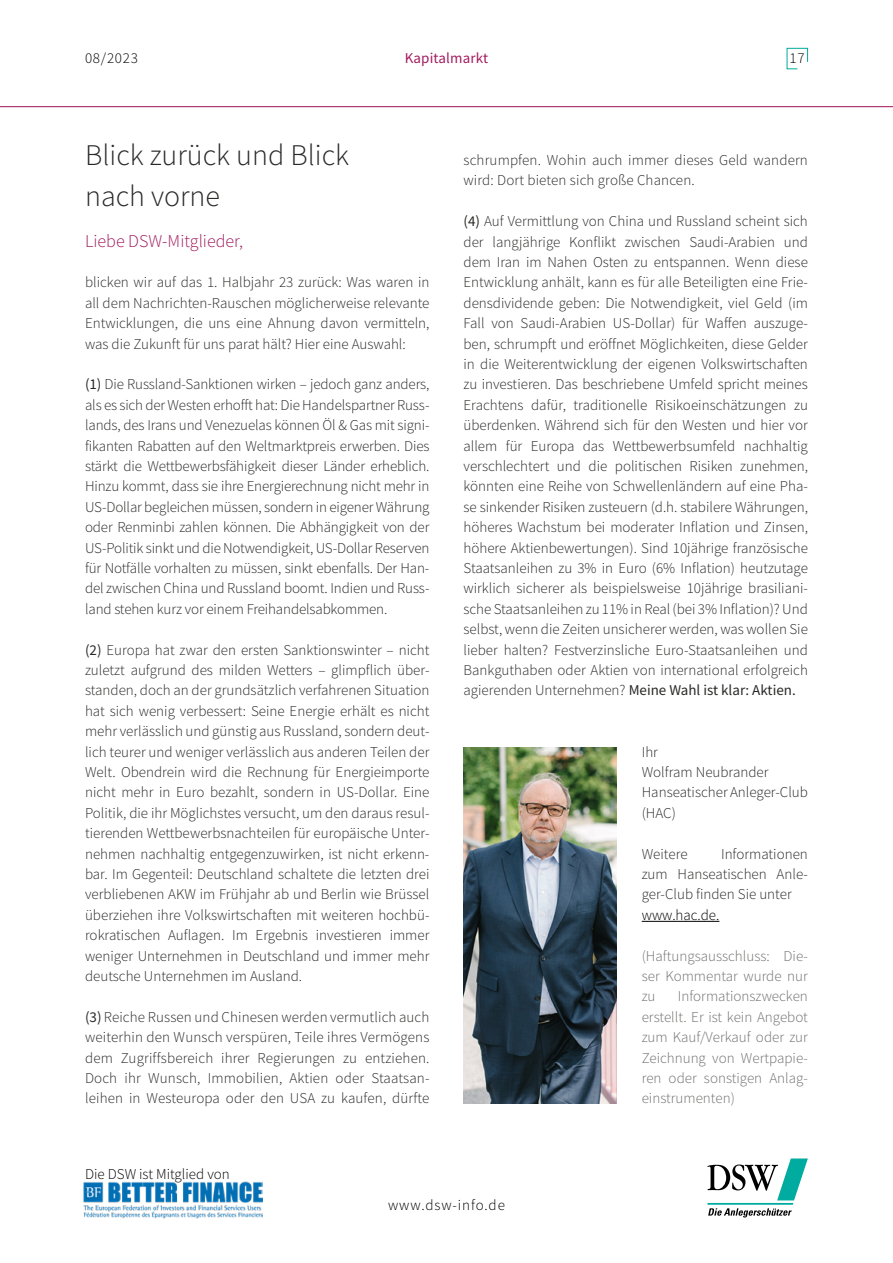
<style>
.page{position:relative;width:893px;height:1263px;background:#fff}
.page>*{position:absolute;margin:0;border:0;box-sizing:border-box;transform-origin:0 0}
.t1{font:300 30px/40.8px "Source Sans Pro";color:#282827}
.t2{font:300 18px "Source Sans Pro";color:#a11c5f}
.t3{font:300 15px/20.4px "Source Sans Pro";color:#282827;text-align:justify}
.t4{font:300 15px/20.4px "Source Sans Pro";color:#6f6f6e;text-align:justify}
.t5{font:300 15px "Source Sans Pro";color:#000}
.t6{font:300 15px "Source Sans Pro";letter-spacing:.06em;color:#000}
.t7{font:15px "Source Sans Pro";letter-spacing:.01em;color:#a11c5f}
.s1{font-weight:400}
</style>
<div class="page">
<svg style="left:786px;top:48px;width:22px;height:22px"></svg>
<hr style="left:0;top:106px;width:893px;height:1px;background:#9d1057">
<svg style="left:707px;top:1158px;width:101px;height:59px"></svg>
<img style="left:83px;top:1182px;width:180px;height:37px">
<hr style="left:642px;top:921px;width:77px;height:1px;background:#000">
<img style="left:463px;top:747px;width:154px;height:356px">
<p class="t5" style="left:85px;top:49px;width:54px">08/2023</p>
<p class="t7" style="left:405px;top:48px;width:85px">Kapitalmarkt</p>
<p class="t5" style="left:790px;top:49px;width:17px">17</p>
<h1 class="t1" style="left:85px;top:135px;width:266px">Blick zurück und Blick nach vorne</h1>
<p class="t2" style="left:85px;top:230px;width:160px">Liebe DSW-Mitglieder,</p>
<p class="t3" style="left:85px;top:272px;width:346px">blicken wir auf das 1. Halbjahr 23 zurück: Was waren in all dem Nachrichten-Rauschen möglicherweise relevante Entwicklungen, die uns eine Ahnung davon vermitteln, was die Zukunft für uns parat hält? Hier eine Auswahl:</p>
<p class="t3" style="left:85px;top:374px;width:346px"><span class="s1">(1)</span> Die Russland-Sanktionen wirken – jedoch ganz anders, als es sich der Westen erhofft hat: Die Handelspartner Russ&shy;lands, des Irans und Venezuelas können Öl &amp; Gas mit signi&shy;fikanten Rabatten auf den Weltmarktpreis erwerben. Dies stärkt die Wettbewerbsfähigkeit dieser Länder erheblich.<br>Hinzu kommt, dass sie ihre Energierechnung nicht mehr in US-Dollar begleichen müssen, sondern in eigener Währung oder Renminbi zahlen können. Die Abhängigkeit von der US-Politik sinkt und die Notwendigkeit, US-Dollar Reserven für Notfälle vorhalten zu müssen, sinkt ebenfalls. Der Han&shy;del zwischen China und Russland boomt. Indien und Russ&shy;land stehen kurz vor einem Freihandelsabkommen.</p>
<p class="t3" style="left:85px;top:639px;width:346px"><span class="s1">(2)</span> Europa hat zwar den ersten Sanktionswinter – nicht zuletzt aufgrund des milden Wetters – glimpflich über&shy;standen, doch an der grundsätzlich verfahrenen Situation hat sich wenig verbessert: Seine Energie erhält es nicht mehr verlässlich und günstig aus Russland, sondern deut&shy;lich teurer und weniger verlässlich aus anderen Teilen der Welt. Obendrein wird die Rechnung für Energieimporte nicht mehr in Euro bezahlt, sondern in US-Dollar. Eine Politik, die ihr Möglichstes versucht, um den daraus resul&shy;tierenden Wettbewerbsnachteilen für europäische Unter&shy;nehmen nachhaltig entgegenzuwirken, ist nicht erkenn&shy;bar. Im Gegenteil: Deutschland schaltete die letzten drei verbliebenen AKW im Frühjahr ab und Berlin wie Brüssel überziehen ihre Volkswirtschaften mit weiteren hochbü&shy;rokratischen Auflagen. Im Ergebnis investieren immer weniger Unternehmen in Deutschland und immer mehr deutsche Unternehmen im Ausland.</p>
<p class="t3" style="left:85px;top:1007px;width:346px"><span class="s1">(3)</span> Reiche Russen und Chinesen werden vermutlich auch weiterhin den Wunsch verspüren, Teile ihres Vermögens dem Zugriffsbereich ihrer Regierungen zu entziehen.<br>Doch ihr Wunsch, Immobilien, Aktien oder Staatsan&shy;leihen in Westeuropa oder den USA zu kaufen, dürfte</p>
<p class="t5" style="left:85px;top:1165px;width:146px">Die DSW ist Mitglied von</p>
<p class="t3" style="left:463px;top:150px;width:346px">schrumpfen. Wohin auch immer dieses Geld wandern wird: Dort bieten sich große Chancen.</p>
<p class="t3" style="left:463px;top:211px;width:346px"><span class="s1">(4)</span> Auf Vermittlung von China und Russland scheint sich der langjährige Konflikt zwischen Saudi-Arabien und dem Iran im Nahen Osten zu entspannen. Wenn diese Entwicklung anhält, kann es für alle Beteiligten eine Frie&shy;densdividende geben: Die Notwendigkeit, viel Geld (im Fall von Saudi-Arabien US-Dollar) für Waffen auszuge&shy;ben, schrumpft und eröffnet Möglichkeiten, diese Gelder in die Weiterentwicklung der eigenen Volkswirtschaften zu investieren. Das beschriebene Umfeld spricht meines Erachtens dafür, traditionelle Risikoeinschätzungen zu überdenken. Während sich für den Westen und hier vor allem für Europa das Wettbewerbsumfeld nachhaltig verschlechtert und die politischen Risiken zunehmen, könnten eine Reihe von Schwellenländern auf eine Pha&shy;se sinkender Risiken zusteuern (d.h. stabilere Währungen, höheres Wachstum bei moderater Inflation und Zinsen, höhere Aktienbewertungen). Sind 10jährige französische Staatsanleihen zu 3% in Euro (6% Inflation) heutzutage wirklich sicherer als beispielsweise 10jährige brasiliani&shy;sche Staatsanleihen zu 11% in Real (bei 3% Inflation)? Und selbst, wenn die Zeiten unsicherer werden, was wollen Sie lieber halten? Festverzinsliche Euro-Staatsanleihen und Bankguthaben oder Aktien von international erfolgreich agierenden Unternehmen? <span class="s1">Meine Wahl ist klar: Aktien.</span></p>
<p class="t3" style="left:642px;top:741px;width:168px;text-align:left">Ihr<br>Wolfram Neubrander<br>Hanseatischer Anleger-Club (HAC)</p>
<p class="t3" style="left:642px;top:843px;width:47px">Weitere</p>
<p class="t3" style="left:642px;top:843px;width:168px;text-indent:79px">Informationen zum Hanseatischen Anle&shy;ger-Club finden Sie unter</p>
<p class="t5" style="left:642px;top:906px;width:79px">www.hac.de.</p>
<p class="t4" style="left:642px;top:945px;width:168px">(Haftungsausschluss: Die&shy;ser Kommentar wurde nur zu</p>
<p class="t4" style="left:642px;top:986px;width:168px;text-indent:36px">Informationszwecken erstellt. Er ist kein Angebot zum Kauf/Verkauf oder zur Zeichnung von Wertpapie&shy;ren oder sonstigen Anlag&shy;einstrumenten)</p>
<p class="t6" style="left:388px;top:1195px;width:118px">www.dsw-info.de</p>
</div>
